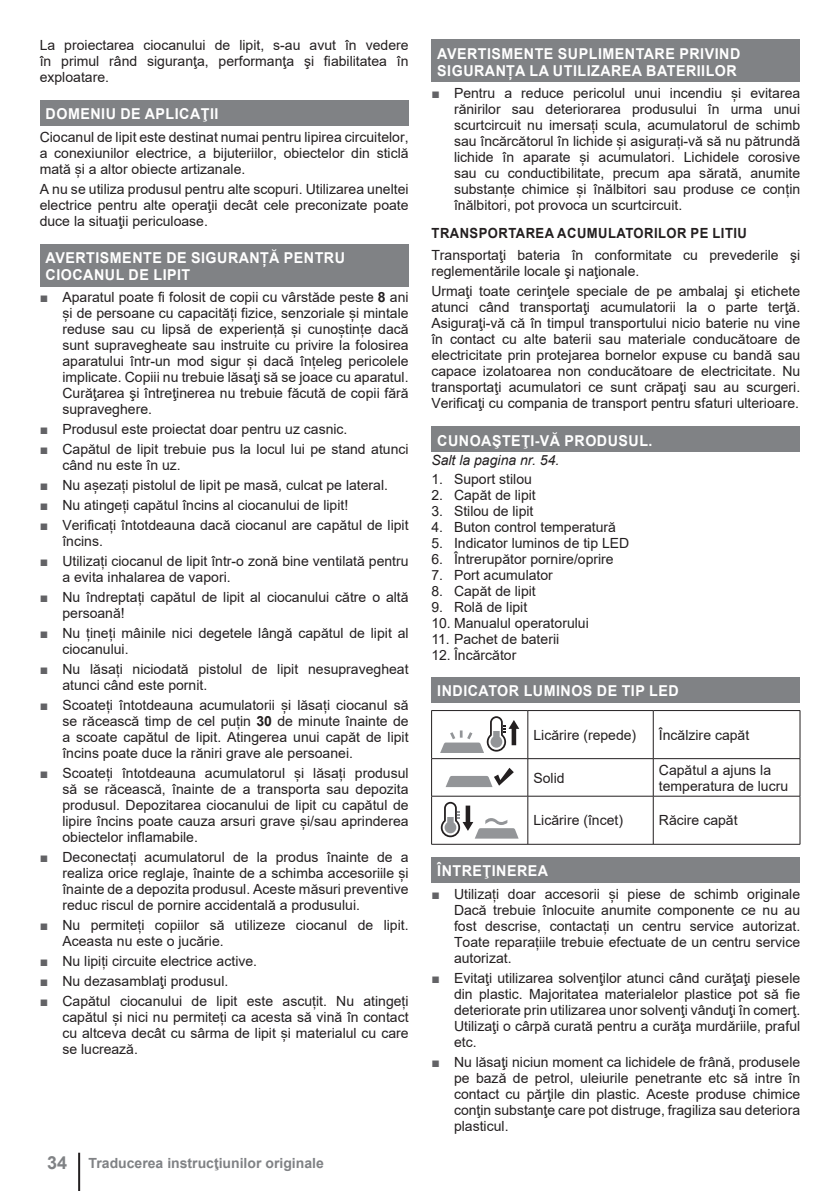
<style>
.page{position:relative;width:840px;height:1191px;background:#fff}
.page>*{position:absolute;margin:0;border:0;box-sizing:border-box;transform-origin:0 0}
.t1{font:700 15px/17px "Arial";letter-spacing:.035em;color:#fff;scale:.95 1}
.t2{font:14px/16px "Arial";color:#231f20;text-align:justify}
.t3{font:700 14px "Arial";color:#808285}
.t4{font:700 14px "Arial";letter-spacing:.035em;color:#231f20;scale:.93 1}
.t5{font:italic 14px "Arial";color:#231f20}
.s1{color:#636366}
.s2{font-weight:700}
.s3{font-size:18px}
</style>
<div class="page">
<div style="left:40px;top:100px;width:368px;height:26px;background:#808285"></div>
<div style="left:40px;top:244px;width:368px;height:42px;background:#808285"></div>
<div style="left:431px;top:40px;width:368px;height:42px;background:#808285"></div>
<div style="left:431px;top:426px;width:368px;height:26px;background:#808285"></div>
<div style="left:431px;top:677px;width:368px;height:25px;background:#808285"></div>
<div style="left:431px;top:857px;width:368px;height:26px;background:#808285"></div>
<hr style="left:431px;top:710px;width:96px;height:1px;background:#231f20">
<hr style="left:431px;top:711px;width:1px;height:47px;background:#231f20">
<hr style="left:527px;top:710px;width:126px;height:1px;background:#231f20">
<hr style="left:527px;top:711px;width:1px;height:47px;background:#231f20">
<hr style="left:653px;top:710px;width:146px;height:1px;background:#231f20">
<hr style="left:652px;top:711px;width:1px;height:47px;background:#231f20">
<hr style="left:799px;top:711px;width:1px;height:47px;background:#231f20">
<hr style="left:431px;top:758px;width:96px;height:1px;background:#231f20">
<hr style="left:431px;top:759px;width:1px;height:37px;background:#231f20">
<hr style="left:527px;top:758px;width:126px;height:1px;background:#231f20">
<hr style="left:527px;top:759px;width:1px;height:37px;background:#231f20">
<hr style="left:653px;top:758px;width:146px;height:1px;background:#231f20">
<hr style="left:652px;top:759px;width:1px;height:37px;background:#231f20">
<hr style="left:799px;top:759px;width:1px;height:37px;background:#231f20">
<hr style="left:431px;top:796px;width:96px;height:1px;background:#231f20">
<hr style="left:431px;top:796px;width:1px;height:48px;background:#231f20">
<hr style="left:527px;top:796px;width:126px;height:1px;background:#231f20">
<hr style="left:527px;top:796px;width:1px;height:48px;background:#231f20">
<hr style="left:653px;top:796px;width:146px;height:1px;background:#231f20">
<hr style="left:652px;top:796px;width:1px;height:48px;background:#231f20">
<hr style="left:799px;top:796px;width:1px;height:48px;background:#231f20">
<hr style="left:431px;top:844px;width:368px;height:1px;background:#231f20">
<svg style="left:440px;top:716px;width:79px;height:37px"></svg>
<svg style="left:445px;top:767px;width:68px;height:20px"></svg>
<svg style="left:440px;top:802px;width:78px;height:36px"></svg>
<hr style="left:78px;top:1152px;width:2px;height:39px;background:#231f20">
<p class="t2" style="left:40px;top:37px;width:370px">La proiectarea ciocanului de lipit, s-au avut în vedere în primul rând siguranţa, performanţa şi fiabilitatea în exploatare.</p>
<p class="t1" style="left:46px;top:106px;width:183px">DOMENIU DE APLICAŢII</p>
<p class="t2" style="left:40px;top:129px;width:370px">Ciocanul de lipit este destinat numai pentru lipirea circuitelor, a conexiunilor electrice, a bijuteriilor, obiectelor din sticlă mată și a altor obiecte artizanale.</p>
<p class="t2" style="left:40px;top:181px;width:370px">A nu se utiliza produsul pentru alte scopuri. Utilizarea uneltei electrice pentru alte operaţii decât cele preconizate poate duce la situaţii periculoase.</p>
<p class="t1" style="left:46px;top:249px;width:316px">AVERTISMENTE DE SIGURANȚĂ PENTRU<br>CIOCANUL DE LIPIT</p>
<p class="t2" style="left:62px;top:289px;width:347px;text-indent:-23px"><span class="s1">■</span> Aparatul poate fi folosit de copii cu vârstăde peste <span class="s2">8</span> ani și de persoane cu capacități fizice, senzoriale și mintale reduse sau cu lipsă de experiență și cunoștințe dacă sunt supravegheate sau instruite cu privire la folosirea aparatului într-un mod sigur și dacă înțeleg pericolele implicate. Copiii nu trebuie lăsaţi să se joace cu aparatul.<br>Curăţarea şi întreţinerea nu trebuie făcută de copii fără supraveghere.</p>
<p class="t2" style="left:40px;top:421px;width:309px"><span class="s1">■</span> Produsul este proiectat doar pentru uz casnic.</p>
<p class="t2" style="left:62px;top:441px;width:347px;text-indent:-23px"><span class="s1">■</span> Capătul de lipit trebuie pus la locul lui pe stand atunci când nu este în uz.</p>
<p class="t2" style="left:40px;top:477px;width:349px"><span class="s1">■</span> Nu așezați pistolul de lipit pe masă, culcat pe lateral.</p>
<p class="t2" style="left:40px;top:497px;width:310px"><span class="s1">■</span> Nu atingeți capătul încins al ciocanului de lipit!</p>
<p class="t2" style="left:62px;top:517px;width:347px;text-indent:-23px"><span class="s1">■</span> Verificați întotdeauna dacă ciocanul are capătul de lipit încins.</p>
<p class="t2" style="left:62px;top:553px;width:347px;text-indent:-23px"><span class="s1">■</span> Utilizați ciocanul de lipit într-o zonă bine ventilată pentru a evita inhalarea de vapori.</p>
<p class="t2" style="left:62px;top:589px;width:347px;text-indent:-23px"><span class="s1">■</span> Nu îndreptați capătul de lipit al ciocanului către o altă persoană!</p>
<p class="t2" style="left:62px;top:625px;width:347px;text-indent:-23px"><span class="s1">■</span> Nu țineți mâinile nici degetele lângă capătul de lipit al ciocanului.</p>
<p class="t2" style="left:62px;top:661px;width:347px;text-indent:-23px"><span class="s1">■</span> Nu lăsați niciodată pistolul de lipit nesupravegheat atunci când este pornit.</p>
<p class="t2" style="left:62px;top:697px;width:347px;text-indent:-23px"><span class="s1">■</span> Scoateți întotdeauna acumulatorii și lăsați ciocanul să se răcească timp de cel puțin <span class="s2">30</span> de minute înainte de a scoate capătul de lipit. Atingerea unui capăt de lipit încins poate duce la răniri grave ale persoanei.</p>
<p class="t2" style="left:62px;top:765px;width:347px;text-indent:-23px"><span class="s1">■</span> Scoateți întotdeauna acumulatorul și lăsați produsul să se răcească, înainte de a transporta sau depozita produsul. Depozitarea ciocanului de lipit cu capătul de lipire încins poate cauza arsuri grave și/sau aprinderea obiectelor inflamabile.</p>
<p class="t2" style="left:62px;top:849px;width:347px;text-indent:-23px"><span class="s1">■</span> Deconectați acumulatorul de la produs înainte de a realiza orice reglaje, înainte de a schimba accesoriile și înainte de a depozita produsul. Aceste măsuri preventive reduc riscul de pornire accidentală a produsului.</p>
<p class="t2" style="left:62px;top:917px;width:347px;text-indent:-23px"><span class="s1">■</span> Nu permiteți copiilor să utilizeze ciocanul de lipit.<br>Aceasta nu este o jucărie.</p>
<p class="t2" style="left:40px;top:953px;width:219px"><span class="s1">■</span> Nu lipiți circuite electrice active.</p>
<p class="t2" style="left:40px;top:973px;width:190px"><span class="s1">■</span> Nu dezasamblaţi produsul.</p>
<p class="t2" style="left:62px;top:993px;width:347px;text-indent:-23px"><span class="s1">■</span> Capătul ciocanului de lipit este ascuțit. Nu atingeți capătul și nici nu permiteți ca acesta să vină în contact cu altceva decât cu sârma de lipit și materialul cu care se lucrează.</p>
<p class="t3" style="left:47px;top:1155px;width:278px"><span class="s3">34</span> Traducerea instrucţiunilor originale</p>
<p class="t1" style="left:437px;top:45px;width:320px">AVERTISMENTE SUPLIMENTARE PRIVIND<br>SIGURANȚA LA UTILIZAREA BATERIILOR</p>
<p class="t2" style="left:454px;top:85px;width:347px;text-indent:-23px"><span class="s1">■</span> Pentru a reduce pericolul unui incendiu și evitarea rănirilor sau deteriorarea produsului în urma unui scurtcircuit nu imersați scula, acumulatorul de schimb sau încărcătorul în lichide și asigurați-vă să nu pătrundă lichide în aparate și acumulatori. Lichidele corosive sau cu conductibilitate, precum apa sărată, anumite substanțe chimice și înălbitori sau produse ce conțin înălbitori, pot provoca un scurtcircuit.</p>
<p class="t4" style="left:431px;top:226px;width:340px">TRANSPORTAREA ACUMULATORILOR PE LITIU</p>
<p class="t2" style="left:431px;top:247px;width:370px">Transportaţi bateria în conformitate cu prevederile şi reglementările locale şi naţionale.</p>
<p class="t2" style="left:431px;top:283px;width:370px">Urmaţi toate cerinţele speciale de pe ambalaj şi etichete atunci când transportaţi acumulatorii la o parte terţă.<br>Asiguraţi-vă că în timpul transportului nicio baterie nu vine în contact cu alte baterii sau materiale conducătoare de electricitate prin protejarea bornelor expuse cu bandă sau capace izolatoarea non conducătoare de electricitate. Nu transportaţi acumulatori ce sunt crăpaţi sau au scurgeri.<br>Verificaţi cu compania de transport pentru sfaturi ulterioare.</p>
<p class="t1" style="left:437px;top:432px;width:228px">CUNOAŞTEŢI-VĂ PRODUSUL.</p>
<p class="t5" style="left:431px;top:452px;width:129px">Salt la pagina nr. 54.</p>
<p class="t2" style="left:431px;top:471px;width:102px">1. Suport stilou</p>
<p class="t2" style="left:431px;top:487px;width:106px">2. Capăt de lipit</p>
<p class="t2" style="left:431px;top:503px;width:104px">3. Stilou de lipit</p>
<p class="t2" style="left:431px;top:519px;width:186px">4. Buton control temperatură</p>
<p class="t2" style="left:431px;top:535px;width:199px">5. Indicator luminos de tip LED</p>
<p class="t2" style="left:431px;top:551px;width:184px">6. Întrerupător pornire/oprire</p>
<p class="t2" style="left:431px;top:567px;width:123px">7. Port acumulator</p>
<p class="t2" style="left:431px;top:583px;width:106px">8. Capăt de lipit</p>
<p class="t2" style="left:431px;top:599px;width:97px">9. Rolă de lipit</p>
<p class="t2" style="left:431px;top:615px;width:159px">10. Manualul operatorului</p>
<p class="t2" style="left:431px;top:631px;width:129px">11. Pachet de baterii</p>
<p class="t2" style="left:431px;top:647px;width:86px">12. Încărcător</p>
<p class="t1" style="left:437px;top:682px;width:255px">INDICATOR LUMINOS DE TIP LED</p>
<p class="t2" style="left:533px;top:727px;width:104px">Licărire (repede)</p>
<p class="t2" style="left:658px;top:727px;width:92px">Încălzire capăt</p>
<p class="t2" style="left:533px;top:769px;width:33px">Solid</p>
<p class="t2" style="left:658px;top:761px;width:131px">Capătul a ajuns la temperatura de lucru</p>
<p class="t2" style="left:533px;top:812px;width:91px">Licărire (încet)</p>
<p class="t2" style="left:658px;top:812px;width:80px">Răcire capăt</p>
<p class="t1" style="left:437px;top:862px;width:118px">ÎNTREŢINEREA</p>
<p class="t2" style="left:454px;top:885px;width:347px;text-indent:-23px"><span class="s1">■</span> Utilizați doar accesorii și piese de schimb originale Dacă trebuie înlocuite anumite componente ce nu au fost descrise, contactați un centru service autorizat.<br>Toate reparațiile trebuie efectuate de un centru service autorizat.</p>
<p class="t2" style="left:454px;top:969px;width:347px;text-indent:-23px"><span class="s1">■</span> Evitaţi utilizarea solvenţilor atunci când curăţaţi piesele din plastic. Majoritatea materialelor plastice pot să fie deteriorate prin utilizarea unor solvenţi vânduţi în comerţ.<br>Utilizaţi o cârpă curată pentru a curăţa murdăriile, praful etc.</p>
<p class="t2" style="left:454px;top:1053px;width:347px;text-indent:-23px"><span class="s1">■</span> Nu lăsaţi niciun moment ca lichidele de frână, produsele pe bază de petrol, uleiurile penetrante etc să intre în contact cu părţile din plastic. Aceste produse chimice conţin substanţe care pot distruge, fragiliza sau deteriora plasticul.</p>
</div>
